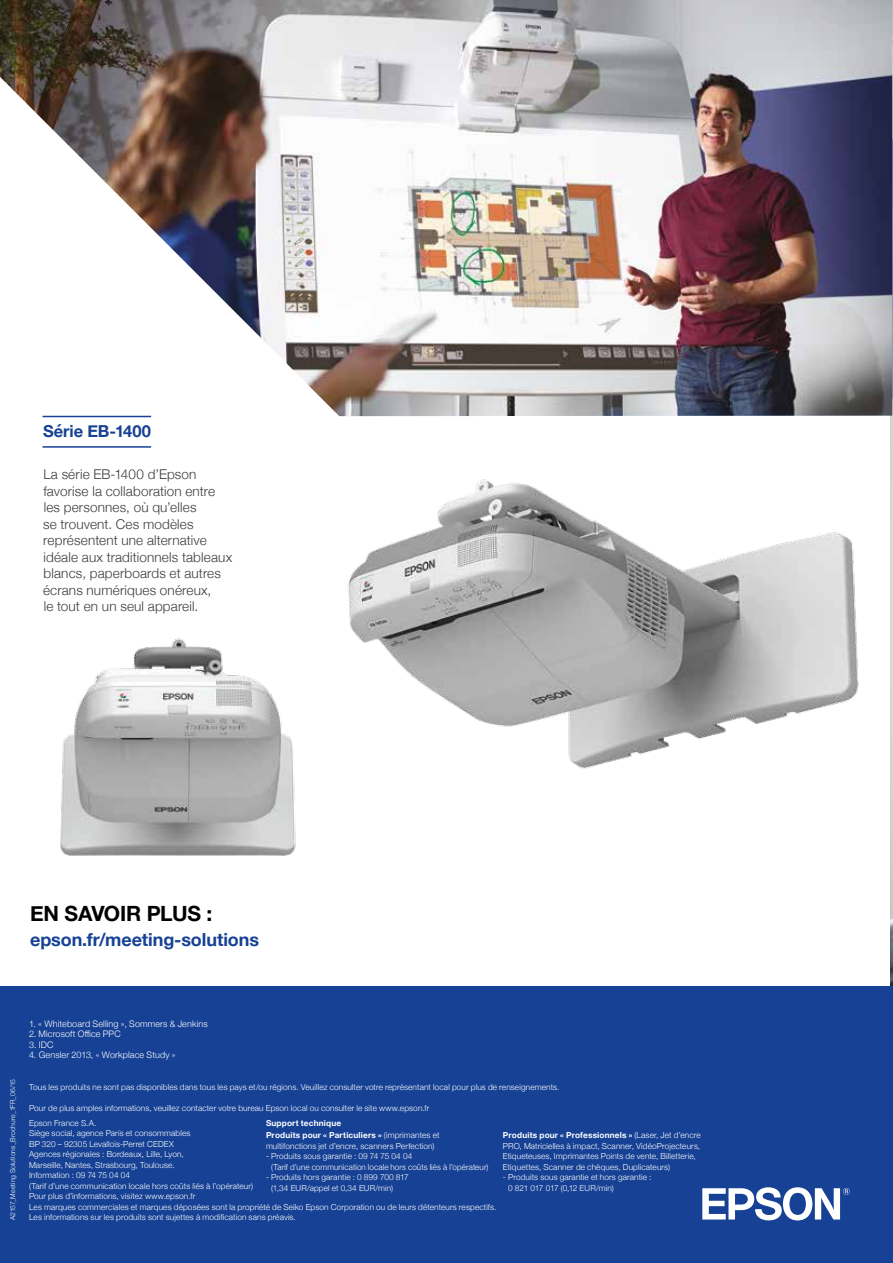
<style>
.page{position:relative;width:893px;height:1263px;background:#fff}
.page>*{position:absolute;margin:0;border:0;box-sizing:border-box;transform-origin:0 0}
.t1{font:700 21px "Helvetica Neue";letter-spacing:-.01em;color:#000}
.t2{font:700 18px "Helvetica Neue";letter-spacing:-.005em;color:#164194}
.t3{font:700 16.5px "Helvetica Neue";letter-spacing:-.005em;color:#164194}
.t4{font:300 13.5px/16.5px "Helvetica Neue";letter-spacing:.01em;color:#3c3c3b}
.t5{font:300 9px "Helvetica Neue";letter-spacing:.015em;color:#fff}
.t6{font:300 8.25px/10.5px "Helvetica Neue";letter-spacing:.015em;color:#fff}
.t7{font:700 8.25px/12.6px "Helvetica Neue";letter-spacing:.02em;color:#fff}
.t8{font:300 6.75px "Helvetica Neue";letter-spacing:.015em;color:#fff}
.s1{font-weight:300}
.s2{font-weight:700}
</style>
<div class="page">
<img style="left:891px;top:0;width:2px;height:1263px">
<svg style="left:892px;top:139px;width:1px;height:260px"></svg>
<div style="left:0;top:986px;width:892px;height:277px;background:#164194"></div>
<svg style="left:702px;top:1187px;width:148px;height:33px"></svg>
<img style="left:0;top:0;width:892px;height:416px">
<img style="left:60px;top:638px;width:236px;height:218px">
<hr style="left:43px;top:416px;width:108px;height:1px;background:#164194">
<hr style="left:43px;top:446px;width:108px;height:2px;background:#164194">
<img style="left:348px;top:479px;width:511px;height:290px">
<h3 class="t3" style="left:43px;top:418px;width:109px">Série EB-1400</h3>
<p class="t4" style="left:43px;top:465px;width:191px">La série EB-1400 d’Epson favorise la collaboration entre les personnes, où qu’elles<br>se trouvent. Ces modèles représentent une alternative idéale aux traditionnels tableaux blancs, paperboards et autres écrans numériques onéreux,<br>le tout en un seul appareil.</p>
<h1 class="t1" style="left:30px;top:897px;width:184px">EN SAVOIR PLUS :</h1>
<h2 class="t2" style="left:30px;top:925px;width:230px">epson.fr/meeting-solutions</h2>
<p class="t8" style="left:7px;top:1220px;width:143px;rotate:-90deg">A2157_Meeting Solutions_Brochure_1FR_06/15</p>
<p class="t5" style="left:29px;top:1016px;width:180px">1. « Whiteboard Selling », Sommers &amp; Jenkins</p>
<p class="t5" style="left:29px;top:1027px;width:93px">2. Microsoft Office PPC</p>
<p class="t5" style="left:29px;top:1037px;width:26px">3. IDC</p>
<p class="t5" style="left:29px;top:1048px;width:148px">4. Gensler 2013, « Workplace Study »</p>
<p class="t6" style="left:29px;top:1081px;width:532px">Tous les produits ne sont pas disponibles dans tous les pays et/ou régions. Veuillez consulter votre représentant local pour plus de renseignements.</p>
<p class="t6" style="left:29px;top:1100px;width:402px;line-height:14.7px">Pour de plus amples informations, veuillez contacter votre bureau Epson local ou consulter le site www.epson.fr<br>Epson France S.A.</p>
<p class="t6" style="left:29px;top:1127px;width:226px">Siège social, agence Paris et consommables<br>BP 320 – 92305 Levallois-Perret CEDEX<br>Agences régionales : Bordeaux, Lille, Lyon,<br>Marseille, Nantes, Strasbourg, Toulouse.<br>Information : 09 74 75 04 04<br>(Tarif d’une communication locale hors coûts liés à l’opérateur)<br>Pour plus d’informations, visitez www.epson.fr</p>
<p class="t7" style="left:266px;top:1116px;width:175px">Support technique<br>Produits pour « Particuliers » <span class="s1">(imprimantes et</span></p>
<p class="t6" style="left:266px;top:1140px;width:170px">multifonctions jet d’encre, scanners Perfection)</p>
<p class="t6" style="left:271px;top:1150px;width:219px;text-indent:-5px">- Produits sous garantie : 09 74 75 04 04<br>(Tarif d’une communication locale hors coûts liés à l’opérateur)</p>
<p class="t6" style="left:271px;top:1171px;width:139px;text-indent:-5px">- Produits hors garantie : 0 899 700 817 (1,34 EUR/appel et 0,34 EUR/min)</p>
<p class="t6" style="left:503px;top:1129px;width:199px"><span class="s2">Produits pour « Professionnels »</span> (Laser, Jet d’encre PRO, Matricielles à impact, Scanner, VidéoProjecteurs, Etiqueteuses, Imprimantes Points de vente, Billetterie, Etiquettes, Scanner de chèques, Duplicateurs)</p>
<p class="t6" style="left:508px;top:1171px;width:145px;text-indent:-5px">- Produits sous garantie et hors garantie :<br>0 821 017 017 (0,12 EUR/min)</p>
<p class="t6" style="left:29px;top:1201px;width:469px">Les marques commerciales et marques déposées sont la propriété de Seiko Epson Corporation ou de leurs détenteurs respectifs.</p>
<p class="t6" style="left:29px;top:1211px;width:268px">Les informations sur les produits sont sujettes à modification sans préavis.</p>
</div>
